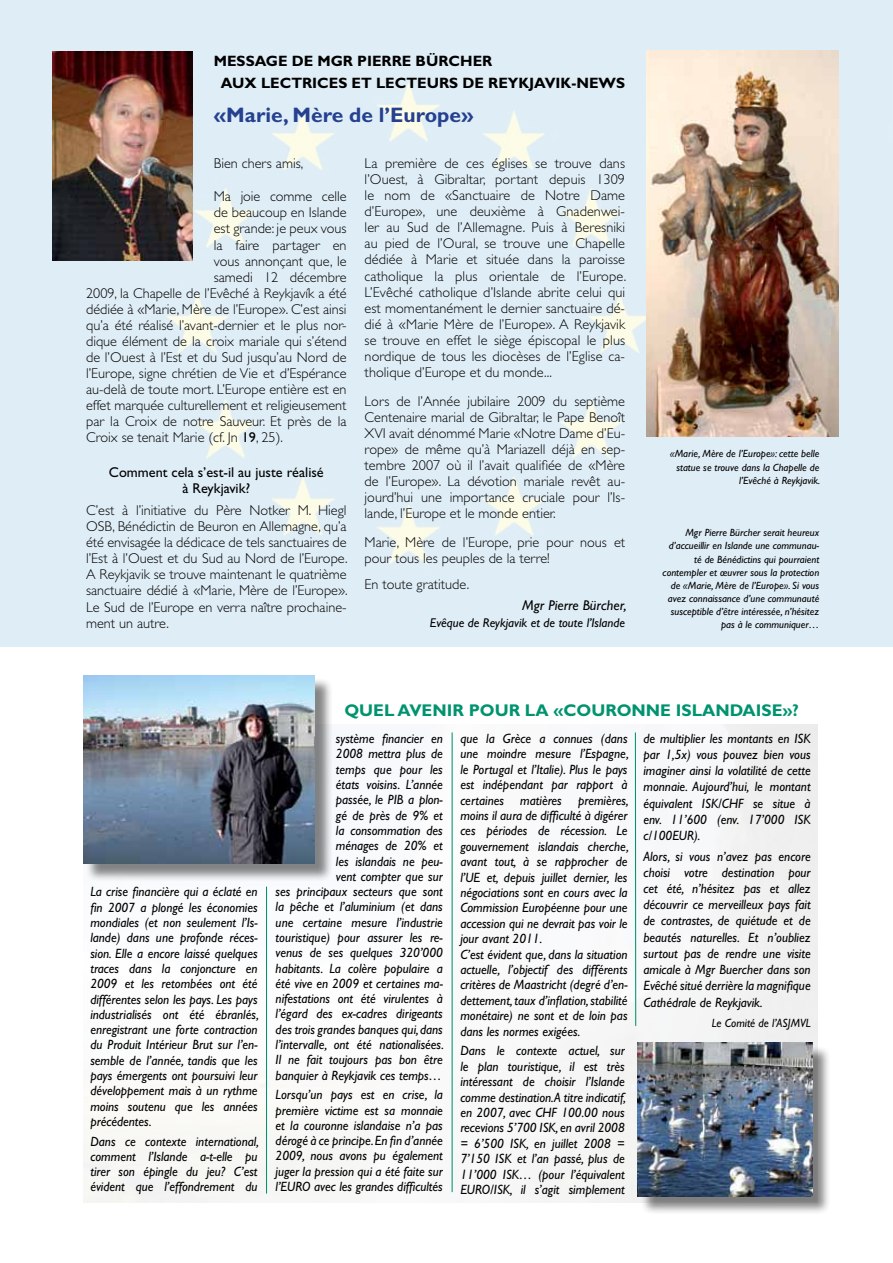
<style>
.page{position:relative;width:893px;height:1263px;background:#fff}
.page>*{position:absolute;margin:0;border:0;box-sizing:border-box;transform-origin:0 0}
.t1{font:700 21px "Gill Sans";color:#25408f}
.t2{font:700 16.95px "Gill Sans";color:#00936f}
.t3{font:700 15px/22.2px "Gill Sans";color:#000}
.t4{font:300 14.25px/16px "Gill Sans";color:#000;text-align:justify}
.t5{font:14.25px/16px "Gill Sans";color:#000;text-align:center}
.t6{font:italic 14.25px "Gill Sans";color:#000}
.t7{font:italic 13.5px/15.3px "Gill Sans";color:#000;text-align:justify;scale:.96 1}
.t8{font:italic 12.75px "Gill Sans";color:#000}
.t9{font:italic 12px "Gill Sans";color:#000;scale:.96 1}
.t10{font:italic 10.5px/13.2px "Gill Sans";color:#000;text-align:right}
.s1{font-weight:400}
</style>
<div class="page">
<div style="left:0;top:0;width:893px;height:646px;background:#dfedf6"></div>
<img style="left:52px;top:51px;width:141px;height:210px">
<img style="left:646px;top:51px;width:193px;height:385px">
<img style="left:84px;top:724px;width:734px;height:478px">
<hr style="left:266px;top:887px;width:1px;height:306px;background:#00936f">
<hr style="left:452px;top:732px;width:1px;height:460px;background:#00936f">
<hr style="left:635px;top:732px;width:1px;height:294px;background:#00936f">
<div style="left:85px;top:677px;width:248px;height:205px;background:#000;opacity:.48"></div>
<img style="left:83px;top:675px;width:232px;height:188px">
<div style="left:640px;top:1045px;width:191px;height:170px;background:#000;opacity:.48"></div>
<img style="left:638px;top:1043px;width:174px;height:153px">
<p class="t3" style="left:221px;top:49px;width:298px;text-indent:57px">E DE MGR PIERRE BÜRCHER<br>AUX LECTRIC ES ET LECTEURS DE REYKJAV</p>
<p class="t3" style="left:214px;top:49px;width:34px">MESSAG</p>
<p class="t3" style="left:556px;top:71px;width:68px">IK-NEWS</p>
<h1 class="t1" style="left:214px;top:103px;width:261px">«MARIE, MÈRE DE L’EUROPE»</h1>
<p class="t4" style="left:214px;top:156px;width:91px">Bien chers amis,</p>
<p class="t4" style="left:214px;top:189px;width:134px">Ma joie comme celle</p>
<p class="t4" style="left:214px;top:205px;width:134px">de beaucoup en Islande</p>
<p class="t4" style="left:214px;top:221px;width:134px">est grande: je peux vous</p>
<p class="t4" style="left:214px;top:237px;width:134px">la faire partager en</p>
<p class="t4" style="left:214px;top:253px;width:134px">vous annonçant que, le</p>
<p class="t4" style="left:214px;top:269px;width:134px">samedi 12 décembre</p>
<p class="t4" style="left:86px;top:285px;width:262px">2009, la Chapelle de l’Evêché à Reykjavík a été</p>
<p class="t4" style="left:86px;top:301px;width:262px">dédiée à «Marie, Mère de l’Europe». C’est ainsi</p>
<p class="t4" style="left:86px;top:317px;width:262px">qu’a été réalisé l’avant-dernier et le plus nor-</p>
<p class="t4" style="left:86px;top:333px;width:262px">dique élément de la croix mariale qui s’étend</p>
<p class="t4" style="left:86px;top:349px;width:262px">de l’Ouest à l’Est et du Sud jusqu’au Nord de</p>
<p class="t4" style="left:86px;top:365px;width:262px">l’Europe, signe chrétien de Vie et d’Espérance</p>
<p class="t4" style="left:86px;top:381px;width:262px">au-delà de toute mort. L’Europe entière est en</p>
<p class="t4" style="left:86px;top:397px;width:262px">effet marquée culturellement et religieusement</p>
<p class="t4" style="left:86px;top:413px;width:262px">par la Croix de notre Sauveur. Et près de la</p>
<p class="t4" style="left:86px;top:429px;width:198px">Croix se tenait Marie (cf. Jn <span class="s1">19</span>, 25).</p>
<p class="t5" style="left:109px;top:464px;width:216px">Comment cela s’est-il au juste réalisé à Reykjavik?</p>
<p class="t4" style="left:86px;top:502px;width:263px">C’est à l’initiative du Père Notker M. Hiegl OSB, Bénédictin de Beuron en Allemagne, qu’a été envisagée la dédicace de tels sanctuaires de l’Est à l’Ouest et du Sud au Nord de l’Europe.<br>A Reykjavik se trouve maintenant le quatrième sanctuaire dédié à «Marie, Mère de l’Europe».<br>Le Sud de l’Europe en verra naître prochaine&shy;ment un autre.</p>
<p class="t4" style="left:365px;top:155px;width:263px">La première de ces églises se trouve dans l’Ouest, à Gibraltar, portant depuis 1309 le nom de «Sanctuaire de Notre Dame d’Europe», une deuxième à Gnadenwei&shy;ler au Sud de l’Allemagne. Puis à Beresniki au pied de l’Oural, se trouve une Chapelle dédiée à Marie et située dans la paroisse catholique la plus orientale de l’Europe.<br>L’Evêché catholique d’Islande abrite celui qui est momentanément le dernier sanctuaire dé&shy;dié à «Marie Mère de l’Europe». A Reykjavik se trouve en effet le siège épiscopal le plus nordique de tous les diocèses de l’Eglise ca&shy;tholique d’Europe et du monde...</p>
<p class="t4" style="left:365px;top:393px;width:262px">Lors de l’Année jubilaire 2009 du septième Centenaire marial de Gibraltar, le Pape Benoît XVI avait dénommé Marie «Notre Dame d’Eu&shy;rope» de même qu’à Mariazell déjà en sep&shy;tembre 2007 où il l’avait qualifiée de «Mère de l’Europe». La dévotion mariale revêt au&shy;jourd’hui une importance cruciale pour l’Is&shy;lande, l’Europe et le monde entier.</p>
<p class="t4" style="left:365px;top:534px;width:262px">Marie, Mère de l’Europe, prie pour nous et pour tous les peuples de la terre!</p>
<p class="t4" style="left:365px;top:577px;width:106px">En toute gratitude.</p>
<p class="t6" style="left:522px;top:597px;width:106px">Mgr Pierre Bürcher,</p>
<p class="t8" style="left:430px;top:616px;width:197px">Evêque de Reykjavik et de toute l’Islande</p>
<p class="t10" style="left:670px;top:447px;width:152px">«Marie, Mère de l’Europe»: cette belle statue se trouve dans la Chapelle de l’Evêché à Reykjavik.</p>
<p class="t10" style="left:663px;top:526px;width:158px">Mgr Pierre Bürcher serait heureux d’accueillir en Islande une communau&shy;té de Bénédictins qui pourraient contempler et œuvrer sous la protection de «Marie, Mère de l’Europe». Si vous avez connaissance d’une communauté susceptible d’être intéressée, n’hésitez pas à le communiquer…</p>
<p class="t7" style="left:90px;top:884px;width:177px">La crise financière qui a éclaté en fin 2007 a plongé les économies mondiales (et non seulement l’Is&shy;lande) dans une profonde réces&shy;sion. Elle a encore laissé quelques traces dans la conjoncture en 2009 et les retombées ont été différentes selon les pays. Les pays industrialisés ont été ébranlés, enregistrant une forte contraction du Produit Intérieur Brut sur l’en&shy;semble de l’année, tandis que les pays émergents ont poursuivi leur développement mais à un rythme moins soutenu que les années précédentes.</p>
<p class="t7" style="left:90px;top:1133px;width:177px">Dans ce contexte international, comment l’Islande a-t-elle pu tirer son épingle du jeu? C’est évident que l’effondrement du</p>
<p class="t2" style="left:344px;top:700px;width:350px">QUEL AVENIR POUR LA «COURONNE ISLA</p>
<p class="t2" style="left:715px;top:700px;width:85px">NDAIS E»?</p>
<p class="t7" style="left:276px;top:731px;width:177px;text-align:right">système financier en<br>2008 mettra plus de<br>temps que pour les<br>états voisins. L’année<br>passée, le PIB a plon-<br>gé de près de 9% et<br>la consommation des<br>ménages de 20% et<br>les islandais ne peu-<br>vent compter que sur<br>ses principaux secteurs que sont la pêche et l’aluminium (et dans une certaine mesure l’industrie touristique) pour assurer les re&shy;venus de ses quelques 320’000 habitants. La colère populaire a été vive en 2009 et certaines ma&shy;nifestations ont été virulentes à l’égard des ex-cadres dirigeants des trois grandes banques qui, dans l’intervalle, ont été nationalisées.<br>Il ne fait toujours pas bon être banquier à Reykjavik ces temps…</p>
<p class="t7" style="left:276px;top:1087px;width:176px">Lorsqu’un pays est en crise, la première victime est sa monnaie et la couronne islandaise n’a pas dérogé à ce principe. En fin d’année 2009, nous avons pu également juger la pression qui a été faite sur l’EURO avec les grandes difficultés</p>
<p class="t7" style="left:460px;top:731px;width:177px;text-align:left">que la Grèce a connues (dans une moindre mesure l’Espagne, le Portugal et l’Italie). Plus le pays est indépendant par rapport à certaines matières premières, moins il aura de difficulté à digérer ces périodes de récession. Le gouvernement islandais cherche, avant tout, à se rapprocher de l’UE et, depuis juillet dernier, les négociations sont en cours avec la<br>Commission Européenne pour une accession qui ne devrait pas voir le jour avant 2011.<br>C’est évident que, dans la situation actuelle, l’objectif des différents critères de Maastricht (degré d’en&shy;dettement, taux d’inflation, stabilité monétaire) ne sont et de loin pas dans les normes exigées.</p>
<p class="t7" style="left:460px;top:1043px;width:174px">Dans le contexte actuel, sur le plan touristique, il est très intéressant de choisir l’Islande comme destination.A titre indicatif, en 2007, avec CHF 100.00 nous recevions 5’700 ISK, en avril 2008 = 6’500 ISK, en juillet 2008 = 7’150 ISK et l’an passé, plus de 11’000 ISK… (pour l’équivalent EURO/ISK, il s’agit simplement</p>
<p class="t7" style="left:643px;top:730px;width:176px;line-height:16.2px">de multiplier les montants en ISK par 1,5x) vous pouvez bien vous imaginer ainsi la volatilité de cette monnaie. Aujourd’hui, le montant équivalent ISK/CHF se situe à env. 11’600 (env. 17’000 ISK c/100EUR).</p>
<p class="t7" style="left:643px;top:848px;width:176px;line-height:16.2px">Alors, si vous n’avez pas encore choisi votre destination pour cet été, n’hésitez pas et allez découvrir ce merveilleux pays fait de contrastes, de quiétude et de beautés naturelles. Et n’oubliez surtout pas de rendre une visite amicale à Mgr Buercher dans son Evêché situé derrière la magnifique Cathédrale de Reykjavik.</p>
<p class="t9" style="left:712px;top:1016px;width:105px">Le Comité de l’ASJMVL</p>
</div>
